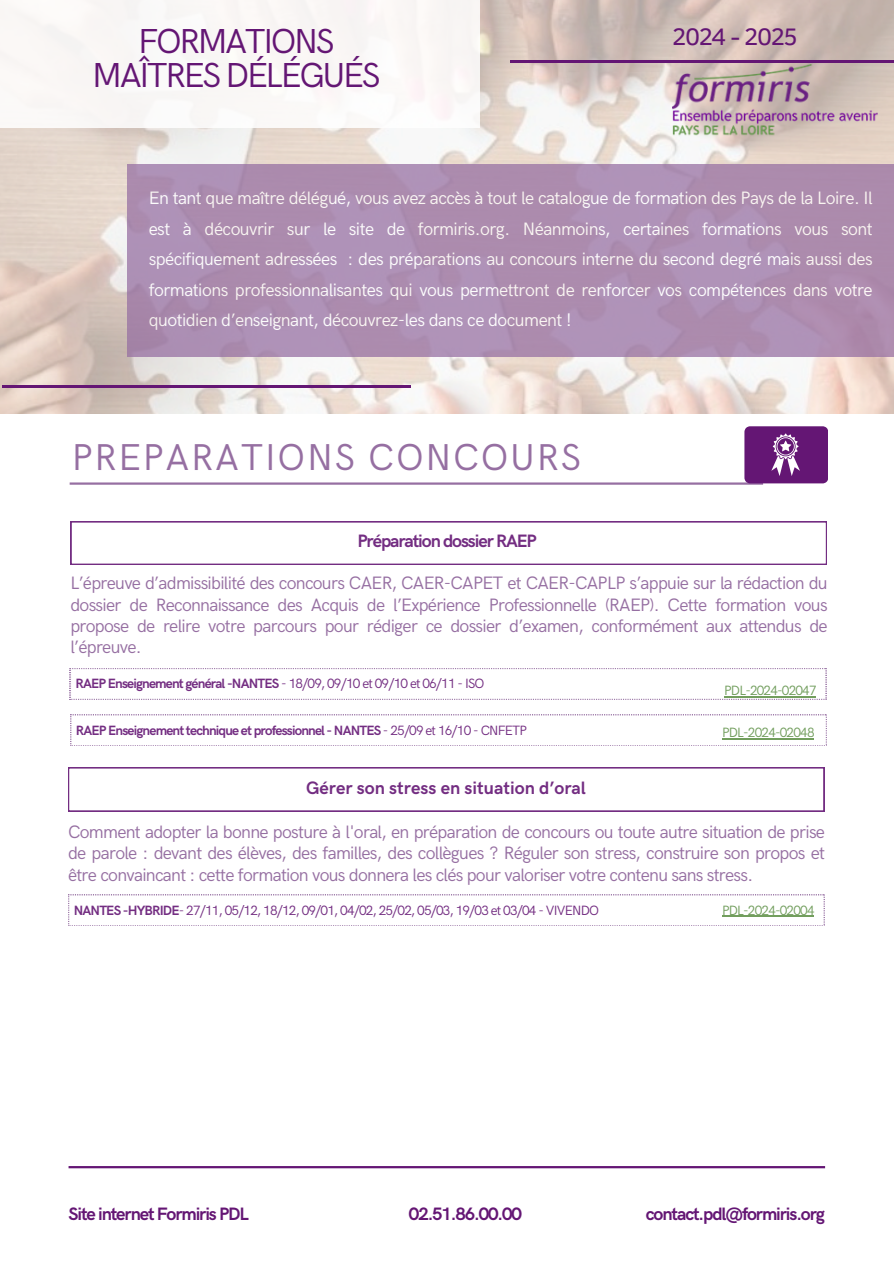
<style>
.page{position:relative;width:894px;height:1264px;background:#fff}
.page>*{position:absolute;margin:0;border:0;box-sizing:border-box;transform-origin:0 0}
.t1{font:37.5px "HK Grotesk";letter-spacing:.045em;color:#966fa2}
.t2{font:34.8px "HK Grotesk";letter-spacing:-.07em;color:#641674}
.t3{font:24.45px "Clear Sans";letter-spacing:-.055em;color:#641674}
.t4{font:18px/21.3px "HK Grotesk";letter-spacing:-.04em;color:#966fa2;text-align:justify}
.t5{font:18px/30.3px "HK Grotesk";letter-spacing:-.03em;color:#fff;text-align:justify}
.t6{font:700 18px "HK Grotesk";letter-spacing:-.06em;color:#641674}
.t7{font:700 18px "HK Grotesk";color:#641674}
.t8{font:700 13.5px "HK Grotesk";letter-spacing:-.06em;color:#641674}
.t9{font:13.5px "HK Grotesk";letter-spacing:-.06em;color:#641674}
.t10{font:13.5px "HK Grotesk";letter-spacing:-.06em;color:#62934b}
.s1{font-weight:400}
.s2{font-weight:700}
</style>
<div class="page">
<img style="left:0;top:0;width:893px;height:413px">
<hr style="left:510px;top:60px;width:383px;height:3px;background:#641674">
<div style="left:0;top:0;width:479px;height:127px;background:#faf7f6"></div>
<div style="left:127px;top:164px;width:766px;height:192px;background:#ac8bae"></div>
<hr style="left:2px;top:385px;width:409px;height:3px;background:#641674">
<hr style="left:68px;top:1165px;width:756px;height:3px;background:#641674">
<img style="left:672px;top:64px;width:205px;height:73px">
<hr style="left:70px;top:482px;width:692px;height:2px;background:#966fa2">
<svg style="left:744px;top:426px;width:84px;height:57px;background:#742e82"></svg>
<svg style="left:70px;top:699px;width:756px;height:1px"></svg>
<svg style="left:70px;top:668px;width:756px;height:31px"></svg>
<hr style="left:724px;top:696px;width:91px;height:1px;background:#62934b">
<svg style="left:70px;top:714px;width:756px;height:32px"></svg>
<hr style="left:721px;top:738px;width:33px;height:1px;background:#62934b">
<hr style="left:754px;top:738px;width:59px;height:1px;background:#62934b">
<svg style="left:68px;top:767px;width:756px;height:44px"></svg>
<svg style="left:68px;top:925px;width:756px;height:1px"></svg>
<svg style="left:68px;top:894px;width:756px;height:31px"></svg>
<hr style="left:721px;top:915px;width:92px;height:1px;background:#62934b">
<svg style="left:71px;top:521px;width:755px;height:43px"></svg>
<h1 class="t2" style="left:138px;top:22px;width:198px">FORMATIONS</h1>
<p class="t2" style="left:92px;top:56px;width:290px">MAÎTRES DÉLÉGUÉS</p>
<h2 class="t3" style="left:672px;top:19px;width:127px">2024 - 2025</h2>
<p class="t5" style="left:149px;top:184px;width:725px">En tant que maître délégué, vous avez accès à tout le catalogue de formation des Pays de la Loire. Il est à découvrir sur le site de formiris.org. Néanmoins, certaines formations vous sont spécifiquement adressées : des préparations au concours interne du second degré mais aussi des formations professionnalisantes qui vous permettront de renforcer vos compétences dans votre quotidien d’enseignant, découvrez-les dans ce document !</p>
<h3 class="t1" style="left:72px;top:436px;width:510px">PREPARATIONS CONCOURS</h3>
<p class="t6" style="left:357px;top:531px;width:181px">Préparation dossier RAEP</p>
<p class="t4" style="left:70px;top:573px;width:758px">L’épreuve d’admissibilité des concours CAER, CAER-CAPET et CAER-CAPLP s’appuie sur la rédaction du dossier de Reconnaissance des Acquis de l’Expérience Professionnelle (RAEP). Cette formation vous propose de relire votre parcours pour rédiger ce dossier d’examen, conformément aux attendus de l’épreuve.</p>
<p class="t8" style="left:75px;top:676px;width:410px">RAEP Enseignement général -NANTES <span class="s1">- 18/09, 09/10 et 09/10 et 06/11 - ISO</span></p>
<p class="t10" style="left:724px;top:683px;width:94px">PDL-2024-02047</p>
<p class="t8" style="left:76px;top:722px;width:452px">RAEP Enseignement technique et professionnel - NANTES <span class="s1">- 25/09 et 16/10 - CNFETP</span></p>
<p class="t10" style="left:721px;top:724px;width:94px">PDL-2024-02048</p>
<p class="t7" style="left:306px;top:778px;width:281px">Gérer son stress en situation d’oral</p>
<h4 class="t4" style="left:68px;top:822px;width:758px">Comment adopter la bonne posture à l'oral, en préparation de concours ou toute autre situation de prise de parole : devant des élèves, des familles, des collègues ? Réguler son stress, construire son propos et être convaincant : cette formation vous donnera les clés pour valoriser votre contenu sans stress.</h4>
<p class="t9" style="left:74px;top:902px;width:526px"><span class="s2">NANTES -HYBRIDE</span>- 27/11, 05/12, 18/12, 09/01, 04/02, 25/02, 05/03, 19/03 et 03/04 - VIVENDO</p>
<p class="t10" style="left:721px;top:902px;width:94px">PDL-2024-02004</p>
<p class="t6" style="left:68px;top:1203px;width:182px">Site internet Formiris PDL</p>
<h4 class="t6" style="left:409px;top:1203px;width:114px">02.51.86.00.00</h4>
<p class="t6" style="left:645px;top:1203px;width:181px">contact.pdl@formiris.org</p>
</div>
